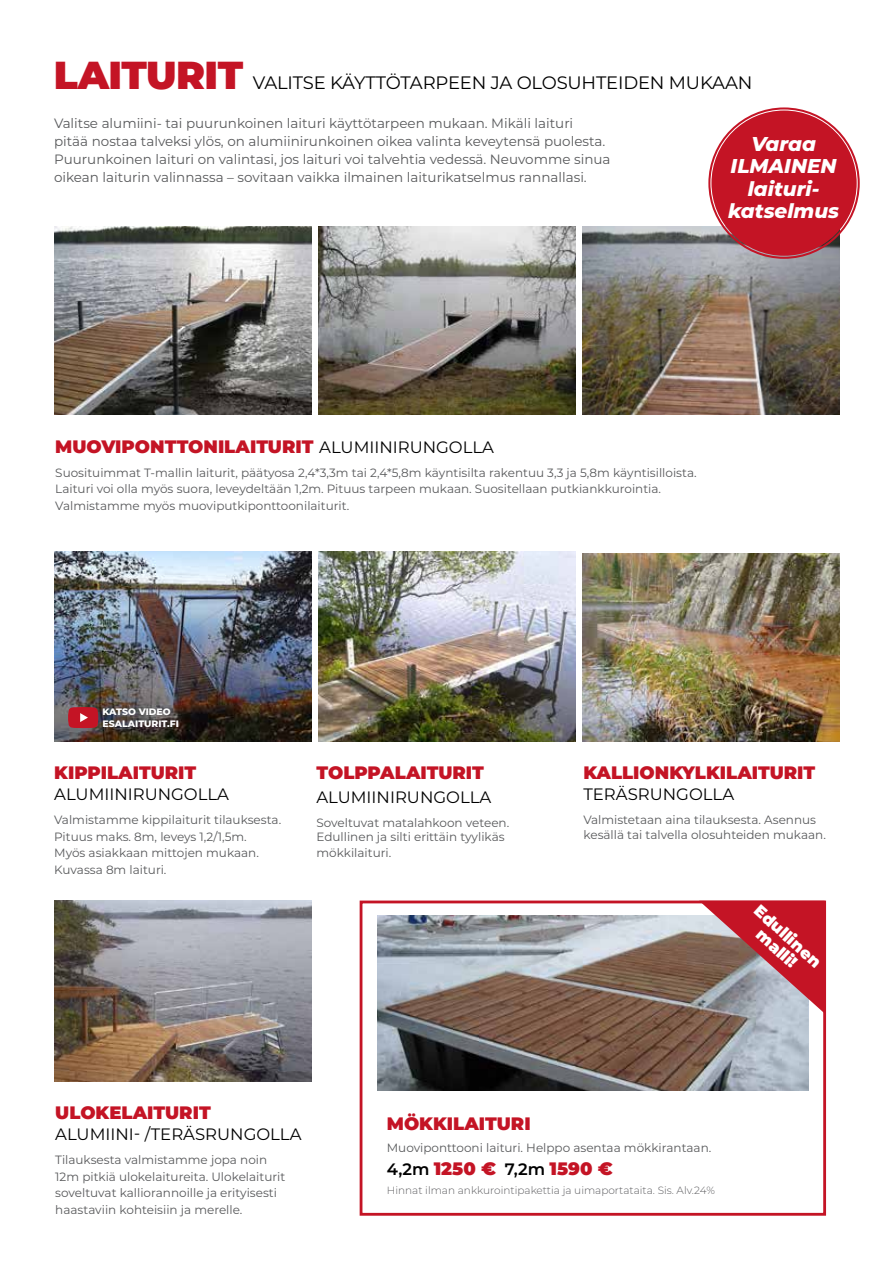
<style>
.page{position:relative;width:893px;height:1263px;background:#fff}
.page>*{position:absolute;margin:0;border:0;box-sizing:border-box;transform-origin:0 0}
.t1{font:italic 800 19.95px/22.4px "Montserrat";color:#fff;text-align:center}
.t2{font:900 18px "Montserrat";color:#c41425}
.t3{font:18px "Montserrat";letter-spacing:-.01em;color:#000}
.t4{font:16.5px "Montserrat";color:#000}
.t5{font:900 16.35px/16.4px "Montserrat";color:#fff;text-align:center}
.t6{font:13.5px/18px "Montserrat";color:#58595b}
.t7{font:12px/16.5px "Montserrat";color:#58595b}
.t8{font:300 10.5px "Montserrat";color:#5d5d60}
.t9{font:800 9.3px/11.2px "Montserrat";color:#fff}
.s1{font-weight:900;font-size:39px;color:#c41425}
.s2{font-weight:400;font-size:16.5px;color:#000}
.s3{font-weight:600;font-size:16.5px;color:#000}
</style>
<div class="page">
<div style="left:360px;top:900px;width:466px;height:316px;border:3px solid #c41425"></div>
<img style="left:54px;top:551px;width:257px;height:190px">
<img style="left:54px;top:226px;width:257px;height:189px">
<img style="left:318px;top:226px;width:257px;height:189px">
<img style="left:582px;top:226px;width:257px;height:189px">
<img style="left:54px;top:900px;width:257px;height:181px">
<img style="left:582px;top:553px;width:258px;height:188px">
<div style="left:711px;top:111px;width:146px;height:145px;background:#c41425;border-radius:50%"></div>
<img style="left:318px;top:551px;width:257px;height:190px">
<img style="left:377px;top:915px;width:432px;height:176px">
<svg style="left:699px;top:901px;width:126px;height:112px;background:#b05760"></svg>
<svg style="left:68px;top:707px;width:30px;height:21px"></svg>
<h2 class="t3" style="left:54px;top:70px;width:700px"><span class="s1">LAITURIT</span> VALITSE KÄYTTÖTARPEEN JA OLOSUHTEIDEN MUKAAN</h2>
<p class="t6" style="left:54px;top:113px;width:558px">Valitse alumiini- tai puurunkoinen laituri käyttötarpeen mukaan. Mikäli laituri pitää nostaa talveksi ylös, on alumiinirunkoinen oikea valinta keveytensä puolesta.<br>Puurunkoinen laituri on valintasi, jos laituri voi talvehtia vedessä. Neuvomme sinua oikean laiturin valinnassa – sovitaan vaikka ilmainen laiturikatselmus rannallasi.</p>
<h1 class="t1" style="left:728px;top:131px;width:113px">Varaa<br>ILMAINEN laituri&shy;katselmus</h1>
<h2 class="t2" style="left:55px;top:433px;width:440px">MUOVIPONTTONILAITURIT <span class="s2">ALUMIINIRUNGOLLA</span></h2>
<p class="t7" style="left:55px;top:464px;width:643px">Suosituimmat T-mallin laiturit, päätyosa 2,4*3,3m tai 2,4*5,8m käyntisilta rakentuu 3,3 ja 5,8m käyntisilloista.<br>Laituri voi olla myös suora, leveydeltään 1,2m. Pituus tarpeen mukaan. Suositellaan putkiankkurointia.<br>Valmistamme myös muoviputkiponttoonilaiturit.</p>
<p class="t9" style="left:103px;top:706px;width:78px">KATSO VIDEO<br>ESALAITURIT.FI</p>
<h2 class="t2" style="left:54px;top:759px;width:144px">KIPPILAITURIT</h2>
<h3 class="t4" style="left:54px;top:783px;width:176px">ALUMIINIRUNGOLLA</h3>
<p class="t7" style="left:54px;top:811px;width:228px">Valmistamme kippilaiturit tilauksesta.<br>Pituus maks. 8m, leveys 1,2/1,5m.<br>Myös asiakkaan mittojen mukaan.<br>Kuvassa 8m laituri.</p>
<h2 class="t2" style="left:316px;top:759px;width:169px">TOLPPALAITURIT</h2>
<h3 class="t4" style="left:316px;top:785px;width:176px">ALUMIINIRUNGOLLA</h3>
<p class="t7" style="left:316px;top:815px;width:194px;line-height:14.4px">Soveltuvat matalahkoon veteen.<br>Edullinen ja silti erittäin tyylikäs</p>
<p class="t7" style="left:316px;top:844px;width:76px">mökkilaituri.</p>
<h2 class="t2" style="left:583px;top:759px;width:233px">KALLIONKYLKILAITURIT</h2>
<h3 class="t4" style="left:583px;top:783px;width:152px">TERÄSRUNGOLLA</h3>
<p class="t7" style="left:583px;top:812px;width:244px;line-height:14.4px">Valmistetaan aina tilauksesta. Asennus kesällä tai talvella olosuhteiden mukaan.</p>
<h3 class="t5" style="left:763px;top:901px;width:85px;rotate:42deg">Edullinen malli!</h3>
<h2 class="t2" style="left:55px;top:1099px;width:157px">ULOKELAITURIT</h2>
<h3 class="t4" style="left:55px;top:1123px;width:248px">ALUMIINI- /TERÄSRUNGOLLA</h3>
<p class="t7" style="left:55px;top:1151px;width:231px">Tilauksesta valmistamme jopa noin 12m pitkiä ulokelaitureita. Ulokelaiturit soveltuvat kalliorannoille ja erityisesti haastaviin kohteisiin ja merelle.</p>
<h2 class="t2" style="left:387px;top:1110px;width:145px">MÖKKILAITURI</h2>
<p class="t7" style="left:387px;top:1139px;width:326px">Muoviponttooni laituri. Helppo asentaa mökkirantaan.</p>
<h2 class="t2" style="left:387px;top:1155px;width:228px"><span class="s3">4,2m</span> 1250 € <span class="s3">7,2m</span> 1590 €</h2>
<p class="t8" style="left:387px;top:1183px;width:330px">Hinnat ilman ankkurointipakettia ja uimaportataita. Sis. Alv.24%</p>
</div>
